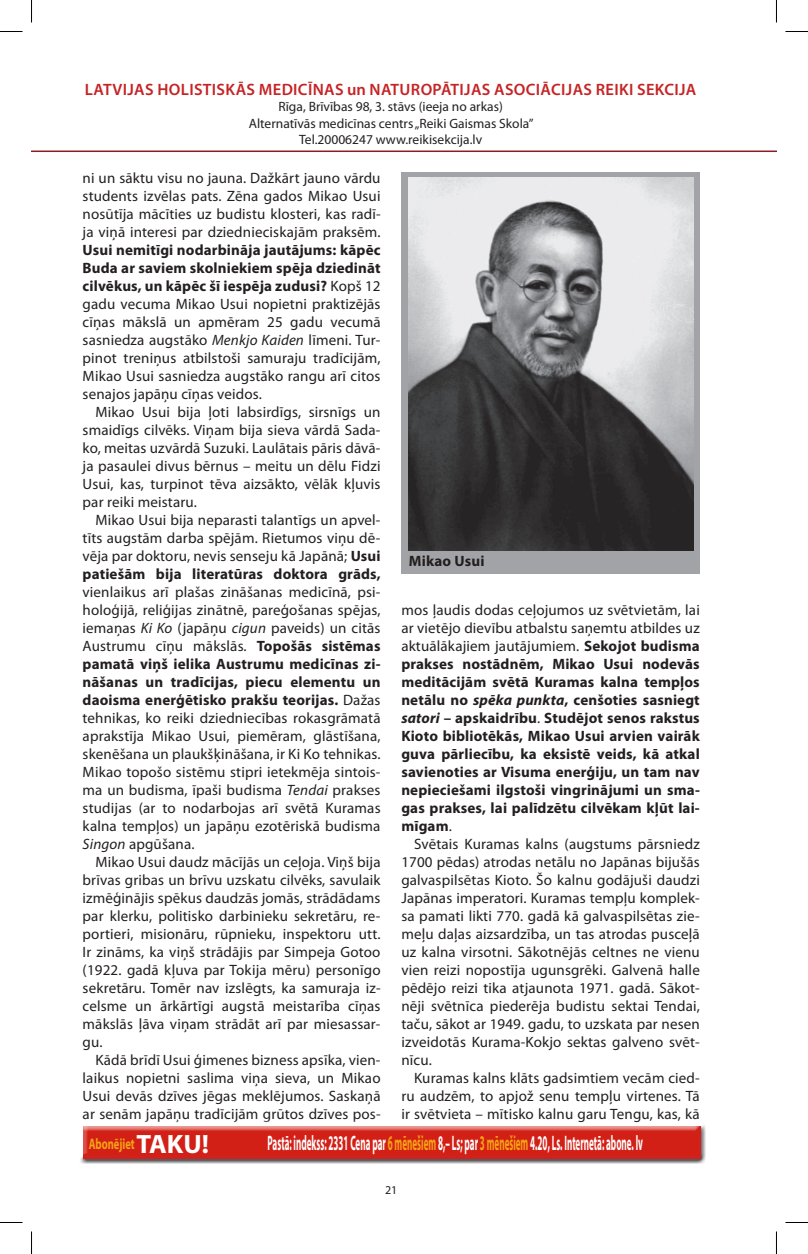
<style>
.page{position:relative;width:808px;height:1254px;background:#fff}
.page>*{position:absolute;margin:0;border:0;box-sizing:border-box;transform-origin:0 0}
.t1{font:700 21px "Myriad Pro";color:#fff;scale:.43 1}
.t2{font:600 16.5px "Myriad Pro";letter-spacing:.02em;color:#c52426}
.t3{font:700 15.3px "Myriad Pro";color:#f6a314;scale:.69 1}
.t4{font:15px/18px "Myriad Pro";letter-spacing:.01em;color:#231f20;text-align:justify}
.t5{font:700 15px/18px "Myriad Pro";letter-spacing:.01em;color:#231f20;text-align:justify}
.t6{font:13.5px/16.2px "Myriad Pro";color:#231f20;text-align:center}
.t7{font:12px "Myriad Pro";color:#231f20}
.s1{font-weight:700}
.s2{font-style:italic}
.s3{font-size:26.55px;color:#fff}
.s4{color:#f6a314}
.s5{font-weight:400}
</style>
<div class="page">
<div style="left:401px;top:172px;width:298px;height:402px;background:#a2a3a7"></div>
<hr style="left:32px;top:150px;width:744px;height:2px;background:#8a1d1f">
<div style="left:71px;top:1107px;width:642px;height:63px;background:#231f20;opacity:.75"></div>
<img style="left:408px;top:177px;width:285px;height:373px">
<svg style="left:0;top:31px;width:22px;height:1px"></svg>
<svg style="left:785px;top:31px;width:22px;height:1px"></svg>
<svg style="left:0;top:1222px;width:22px;height:1px"></svg>
<svg style="left:785px;top:1222px;width:22px;height:1px"></svg>
<svg style="left:31px;top:0;width:1px;height:23px"></svg>
<svg style="left:31px;top:1231px;width:1px;height:23px"></svg>
<p class="t2" style="left:85px;top:79px;width:612px">LATVIJAS HOLISTISKĀS MEDICĪNAS UN NATUROPĀTIJAS ASOCIĀCIJAS REIKI SEKCIJA</p>
<p class="t6" style="left:249px;top:99px;width:286px">Rīga, Brīvības 98, 3. stāvs (ieeja no arkas)<br>Alternatīvās medicīnas centrs „Reiki Gaismas Skola”<br>Tel.20006247 www.reikisekcija.lv</p>
<p class="t4" style="left:83px;top:169px;width:299px">ni un sāktu visu no jauna. Dažkārt jauno vārdu students izvēlas pats. Zēna gados Mikao Usui nosūtīja mācīties uz budistu klosteri, kas radī&shy;ja viņā interesi par dziednieciskajām praksēm.</p>
<p class="t4" style="left:83px;top:241px;width:299px"><span class="s1">Usui nemitīgi nodarbināja jautājums: kāpēc Buda ar saviem skolniekiem spēja dziedināt cilvēkus, un kāpēc šī iespēja zudusi?</span> Kopš 12 gadu vecuma Mikao Usui nopietni praktizējās cīņas mākslā un apmēram 25 gadu vecumā sasniedza augstāko <span class="s2">Menkjo Kaiden</span> līmeni. Tur&shy;pinot treniņus atbilstoši samuraju tradīcijām, Mikao Usui sasniedza augstāko rangu arī citos senajos japāņu cīņas veidos.</p>
<p class="t4" style="left:83px;top:403px;width:299px;text-indent:13px">Mikao Usui bija ļoti labsirdīgs, sirsnīgs un smaidīgs cilvēks. Viņam bija sieva vārdā Sada&shy;ko, meitas uzvārdā Suzuki. Laulātais pāris dāvā&shy;ja pasaulei divus bērnus – meitu un dēlu Fidzi Usui, kas, turpinot tēva aizsākto, vēlāk kļuvis par reiki meistaru.</p>
<p class="t4" style="left:83px;top:511px;width:299px;text-indent:13px">Mikao Usui bija neparasti talantīgs un apvel&shy;tīts augstām darba spējām. Rietumos viņu dē&shy;vēja par doktoru, nevis senseju kā Japānā; <span class="s1">Usui patiešām bija literatūras doktora grāds,</span></p>
<p class="t4" style="left:83px;top:583px;width:299px">vienlaikus arī plašas zināšanas medicīnā, psi&shy;holoģijā, reliģijas zinātnē, pareģošanas spējas, iemaņas <span class="s2">Ki Ko</span> (japāņu <span class="s2">cigun</span> paveids) un citās Austrumu cīņu mākslās. <span class="s1">Topošās sistēmas pamatā viņš ielika Austrumu medicīnas zi&shy;nāšanas un tradīcijas, piecu elementu un daoisma enerģētisko prakšu teorijas.</span> Dažas tehnikas, ko reiki dziedniecības rokasgrāmatā aprakstīja Mikao Usui, piemēram, glāstīšana, skenēšana un plaukšķināšana, ir Ki Ko tehnikas.<br>Mikao topošo sistēmu stipri ietekmēja sintois&shy;ma un budisma, īpaši budisma <span class="s2">Tendai</span> prakses studijas (ar to nodarbojas arī svētā Kuramas kalna tempļos) un japāņu ezotēriskā budisma <span class="s2">Singon</span> apgūšana.</p>
<p class="t4" style="left:83px;top:853px;width:299px;text-indent:13px">Mikao Usui daudz mācījās un ceļoja. Viņš bija brīvas gribas un brīvu uzskatu cilvēks, savulaik izmēģinājis spēkus daudzās jomās, strādādams par klerku, politisko darbinieku sekretāru, re&shy;portieri, misionāru, rūpnieku, inspektoru utt.<br>Ir zināms, ka viņš strādājis par Simpeja Gotoо (1922. gadā kļuva par Tokija mēru) personīgo sekretāru. Tomēr nav izslēgts, ka samuraja iz&shy;celsme un ārkārtīgi augstā meistarība cīņas mākslās ļāva viņam strādāt arī par miesassar&shy;gu.</p>
<p class="t4" style="left:83px;top:1051px;width:299px;text-indent:13px">Kādā brīdī Usui ģimenes bizness apsīka, vien&shy;laikus nopietni saslima viņa sieva, un Mikao Usui devās dzīves jēgas meklējumos. Saskaņā ar senām japāņu tradīcijām grūtos dzīves pos-</p>
<p class="t3" style="left:89px;top:1133px;width:176px">Abonējiet <span class="s3">TAKU!</span></p>
<h1 class="t1" style="left:267px;top:1129px;width:874px">Pastā: indekss: 2331 Cena par <span class="s4">6 mēnešiem</span> 8,– Ls; par <span class="s4">3 mēnešiem</span> 4.20, Ls. Internetā: abone. lv</h1>
<p class="t5" style="left:409px;top:551px;width:77px">Mikao Usui</p>
<p class="t5" style="left:401px;top:600px;width:300px"><span class="s5">mos ļaudis dodas ceļojumos uz svētvietām, lai ar vietējo dievību atbalstu saņemtu atbildes uz aktuālākajiem jautājumiem.</span> Sekojot budisma prakses nostādnēm, Mikao Usui nodevās meditācijām svētā Kuramas kalna tempļos netālu no <span class="s2">spēka punkta</span>, cenšoties sasniegt <span class="s2">satori</span> – apskaidrību<span class="s5">.</span> Studējot senos rakstus Kioto bibliotēkās, Mikao Usui arvien vairāk guva pārliecību, ka eksistē veids, kā atkal savienoties ar Visuma enerģiju, un tam nav nepieciešami ilgstoši vingrinājumi un sma&shy;gas prakses, lai palīdzētu cilvēkam kļūt lai&shy;mīgam<span class="s5">.</span></p>
<p class="t4" style="left:401px;top:835px;width:300px;text-indent:13px">Svētais Kuramas kalns (augstums pārsniedz 1700 pēdas) atrodas netālu no Japānas bijušās galvaspilsētas Kioto. Šo kalnu godājuši daudzi Japānas imperatori. Kuramas tempļu komplek&shy;sa pamati likti 770. gadā kā galvaspilsētas zie&shy;meļu daļas aizsardzība, un tas atrodas pusceļā uz kalna virsotni. Sākotnējās celtnes ne vienu vien reizi nopostīja ugunsgrēki. Galvenā halle pēdējo reizi tika atjaunota 1971. gadā. Sākot&shy;nēji svētnīca piederēja budistu sektai Tendai, taču, sākot ar 1949. gadu, to uzskata par nesen izveidotās Kurama-Kokjo sektas galveno svēt&shy;nīcu.</p>
<p class="t4" style="left:401px;top:1069px;width:300px;text-indent:13px">Kuramas kalns klāts gadsimtiem vecām cied&shy;ru audzēm, to apjož senu tempļu virtenes. Tā ir svētvieta – mītisko kalnu garu Tengu, kas, kā</p>
<p class="t7" style="left:385px;top:1182px;width:14px">21</p>
</div>
